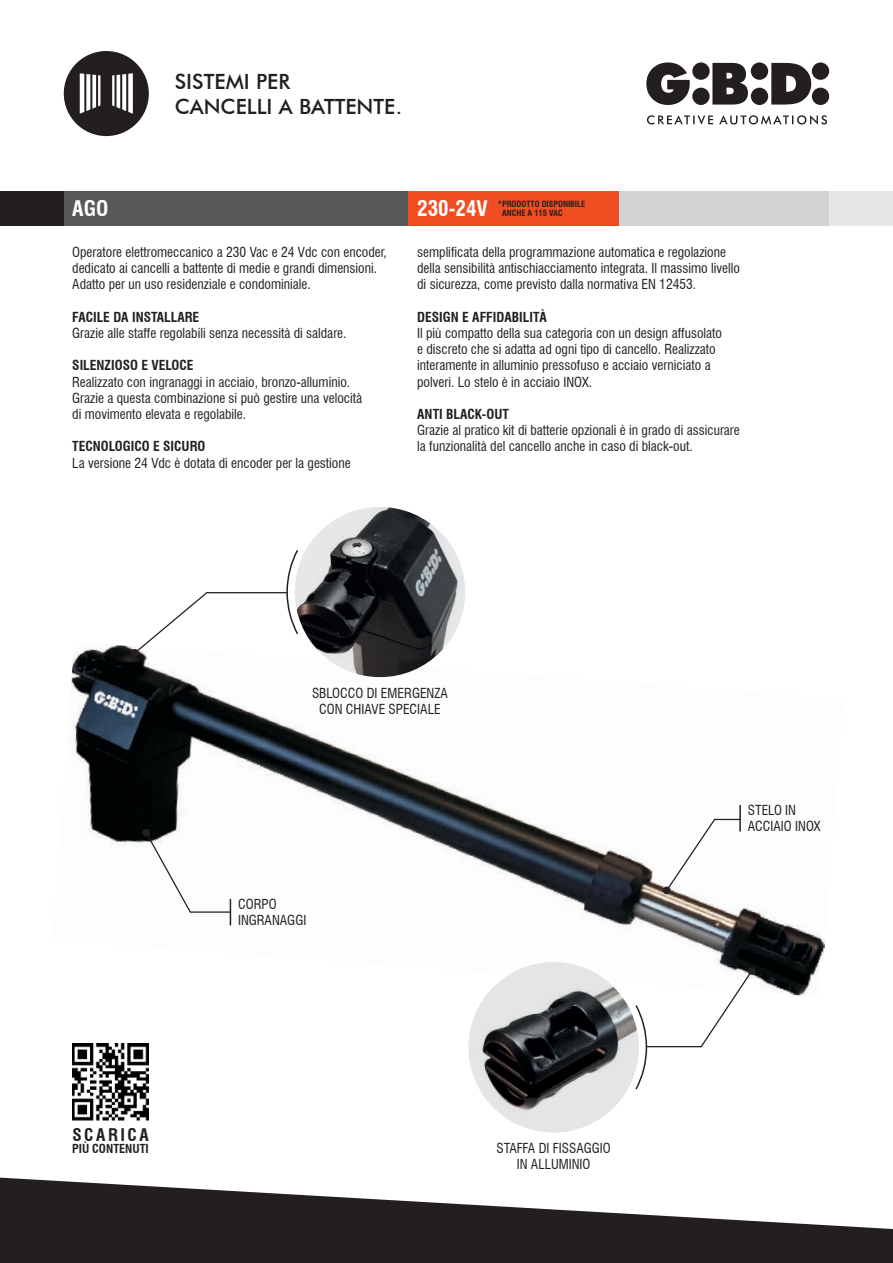
<style>
.page{position:relative;width:893px;height:1263px;background:#fff}
.page>*{position:absolute;margin:0;border:0;box-sizing:border-box;transform-origin:0 0}
.t1{font:500 21px/25.2px "Futura BT";color:#231f20}
.t2{font:700 condensed 21px "Swiss 721 BT";color:#fff}
.t3{font:700 condensed 17.1px "Swiss 721 BT";letter-spacing:.15em;color:#231f20}
.t4{font:condensed 13.5px/16.2px "Swiss 721 BT";color:#231f20}
.t5{font:700 condensed 13.5px "Swiss 721 BT";color:#231f20}
.t6{font:700 condensed 12.15px "Swiss 721 BT";color:#231f20}
.t7{font:700 condensed 8.4px/9px "Swiss 721 BT";color:#231f20}
</style>
<div class="page">
<svg style="left:0;top:1177px;width:893px;height:86px;fill:#231f20"></svg>
<div style="left:64px;top:191px;width:829px;height:34px;background:#e6e7e9"></div>
<div style="left:0;top:191px;width:64px;height:34px;background:#231f20"></div>
<svg style="left:646px;top:62px;width:183px;height:63px"></svg>
<div style="left:64px;top:51px;width:85px;height:85px;background:#231f20;border-radius:50%"></div>
<svg style="left:80px;top:73px;width:53px;height:41px"></svg>
<div style="left:64px;top:191px;width:344px;height:34px;background:#57585a"></div>
<div style="left:619px;top:191px;width:210px;height:34px;background:#d1d2d4"></div>
<div style="left:408px;top:191px;width:211px;height:34px;background:#f04d22"></div>
<img style="left:72px;top:1044px;width:77px;height:76px">
<img style="left:71px;top:642px;width:391px;height:284px">
<img style="left:462px;top:796px;width:363px;height:201px">
<div style="left:142px;top:829px;width:8px;height:7px;background:#231f20;border-radius:50%"></div>
<svg style="left:144px;top:831px;width:88px;height:94px"></svg>
<img style="left:295px;top:507px;width:170px;height:170px;border-radius:85px">
<div style="left:131px;top:649px;width:8px;height:8px;background:#231f20;border-radius:50%"></div>
<svg style="left:133px;top:550px;width:167px;height:105px"></svg>
<img style="left:469px;top:962px;width:170px;height:170px;border-radius:85px">
<div style="left:748px;top:967px;width:8px;height:8px;background:#231f20;border-radius:50%"></div>
<svg style="left:634px;top:969px;width:119px;height:121px"></svg>
<svg style="left:665px;top:818px;width:76px;height:74px"></svg>
<div style="left:663px;top:886px;width:8px;height:8px;background:#231f20;border-radius:50%"></div>
<hr style="left:739px;top:805px;width:2px;height:26px;background:#231f20">
<h1 class="t1" style="left:175px;top:69px;width:229px">SISTEMI PER<br>CANCELLI A BATTENTE.</h1>
<h1 class="t2" style="left:72px;top:196px;width:38px">AGO</h1>
<h1 class="t2" style="left:417px;top:196px;width:72px">230-24V</h1>
<p class="t7" style="left:502px;top:199px;width:85px;text-indent:-4px">* PRODOTTO DISPONIBILE<br>ANCHE A 115 VAC</p>
<p class="t4" style="left:72px;top:244px;width:316px">Operatore elettromeccanico a 230 Vac e 24 Vdc con encoder, dedicato ai cancelli a battente di medie e grandi dimensioni.<br>Adatto per un uso residenziale e condominiale.</p>
<p class="t5" style="left:72px;top:309px;width:129px">FACILE DA INSTALLARE</p>
<p class="t4" style="left:72px;top:325px;width:276px">Grazie alle staffe regolabili senza necessità di saldare.</p>
<p class="t5" style="left:72px;top:357px;width:123px">SILENZIOSO E VELOCE</p>
<p class="t4" style="left:72px;top:373px;width:291px">Realizzato con ingranaggi in acciaio, bronzo-alluminio.<br>Grazie a questa combinazione si può gestire una velocità di movimento elevata e regolabile.</p>
<p class="t5" style="left:72px;top:438px;width:135px">TECNOLOGICO E SICURO</p>
<p class="t4" style="left:72px;top:454px;width:280px">La versione 24 Vdc è dotata di encoder per la gestione</p>
<p class="t4" style="left:417px;top:244px;width:324px">semplificata della programmazione automatica e regolazione della sensibilità antischiacciamento integrata. Il massimo livello di sicurezza, come previsto dalla normativa EN 12453.</p>
<p class="t5" style="left:417px;top:309px;width:131px">DESIGN E AFFIDABILITÀ</p>
<p class="t4" style="left:417px;top:325px;width:306px">Il più compatto della sua categoria con un design affusolato e discreto che si adatta ad ogni tipo di cancello. Realizzato interamente in alluminio pressofuso e acciaio verniciato a polveri. Lo stelo è in acciaio INOX.</p>
<p class="t5" style="left:417px;top:406px;width:93px">ANTI BLACK-OUT</p>
<p class="t4" style="left:417px;top:422px;width:324px">Grazie al pratico kit di batterie opzionali è in grado di assicurare la funzionalità del cancello anche in caso di black-out.</p>
<p class="t3" style="left:72px;top:1124px;width:78px">SCARICA</p>
<p class="t6" style="left:72px;top:1141px;width:78px">PIÙ CONTENUTI</p>
<p class="t4" style="left:312px;top:685px;width:137px;text-align:center">SBLOCCO DI EMERGENZA<br>CON CHIAVE SPECIALE</p>
<p class="t4" style="left:238px;top:896px;width:70px">CORPO<br>INGRANAGGI</p>
<p class="t4" style="left:496px;top:1140px;width:116px;text-align:center">STAFFA DI FISSAGGIO<br>IN ALLUMINIO</p>
<p class="t4" style="left:748px;top:802px;width:74px">STELO IN<br>ACCIAIO INOX</p>
</div>
